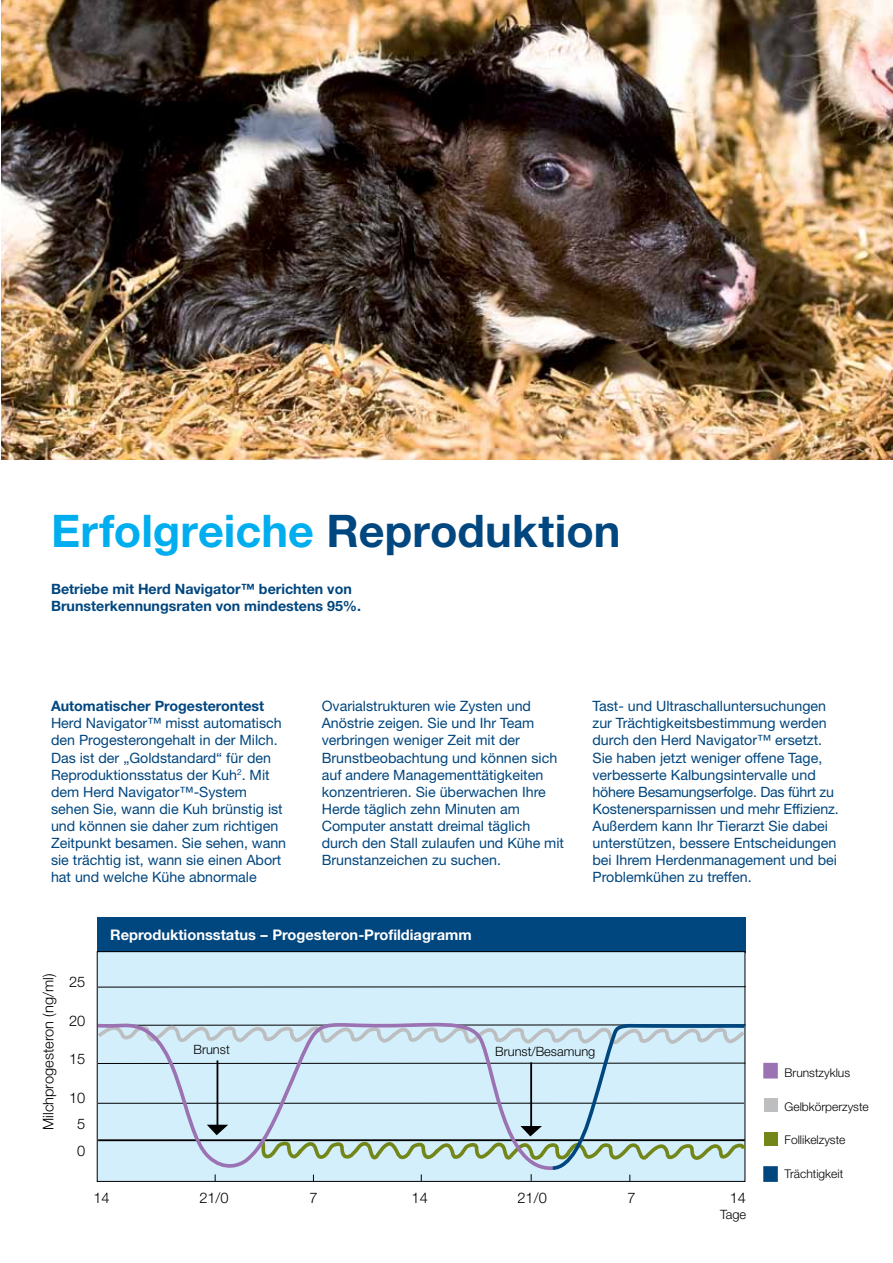
<style>
.page{position:relative;width:893px;height:1263px;background:#fff}
.page>*{position:absolute;margin:0;border:0;box-sizing:border-box;transform-origin:0 0}
.t1{font:700 45px "Helvetica Neue LT Std";color:#00aeef}
.t2{font:300 14.7px/26.5px "Helvetica Neue LT Std";color:#000;text-align:center}
.t3{font:700 14.7px "Helvetica Neue LT Std";color:#fff}
.t4{font:14.25px/17.1px "Helvetica Neue LT Std";color:#00467f}
.t5{font:700 14.25px/17.1px "Helvetica Neue LT Std";color:#00467f}
.t6{font:300 12.75px "Helvetica Neue LT Std";color:#000}
.t7{font:300 12px "Helvetica Neue LT Std";color:#000}
.s1{color:#00467f}
</style>
<div class="page">
<img style="left:2px;top:0;width:891px;height:460px">
<div style="left:97px;top:917px;width:648px;height:36px;background:#00467f"></div>
<div style="left:97px;top:952px;width:648px;height:229px;background:#d4effc"></div>
<svg style="left:96px;top:1021px;width:650px;height:160px"></svg>
<hr style="left:98px;top:986px;width:648px;height:1px;background:#000">
<div style="left:764px;top:1098px;width:13px;height:14px;background:#bcbec0"></div>
<div style="left:764px;top:1132px;width:13px;height:14px;background:#738619"></div>
<div style="left:763px;top:1166px;width:15px;height:16px;background:#00467f;border:2px solid #00467f"></div>
<div style="left:763px;top:1063px;width:15px;height:15px;background:#9b72b2;border:2px solid #9b72b2"></div>
<h1 class="t1" style="left:51px;top:503px;width:571px">Erfolgreiche <span class="s1">Reproduktion</span></h1>
<p class="t5" style="left:51px;top:580px;width:312px">Betriebe mit Herd Navigator™ berichten von<br>Brunsterkennungsraten von mindestens 95%.</p>
<p class="t5" style="left:51px;top:697px;width:215px">Automatischer Progesterontest</p>
<p class="t4" style="left:51px;top:714px;width:237px">Herd Navigator™ misst automatisch den Progesterongehalt in der Milch.<br>Das ist der „Goldstandard“ für den Reproduktionsstatus der Kuh<sup>2</sup>. Mit dem Herd Navigator™-System sehen Sie, wann die Kuh brünstig ist und können sie daher zum richtigen Zeitpunkt besamen. Sie sehen, wann sie trächtig ist, wann sie einen Abort hat und welche Kühe abnormale</p>
<p class="t4" style="left:322px;top:697px;width:244px">Ovarialstrukturen wie Zysten und Anöstrie zeigen. Sie und Ihr Team verbringen weniger Zeit mit der Brunstbeobachtung und können sich auf andere Managementtätigkeiten konzentrieren. Sie überwachen Ihre Herde täglich zehn Minuten am Computer anstatt dreimal täglich durch den Stall zulaufen und Kühe mit Brunstanzeichen zu suchen.</p>
<p class="t4" style="left:592px;top:697px;width:248px">Tast- und Ultraschalluntersuchungen zur Trächtigkeitsbestimmung werden durch den Herd Navigator™ ersetzt.<br>Sie haben jetzt weniger offene Tage, verbesserte Kalbungsintervalle und höhere Besamungserfolge. Das führt zu Kostenersparnissen und mehr Effizienz.<br>Außerdem kann Ihr Tierarzt Sie dabei unterstützen, bessere Entscheidungen bei Ihrem Herdenmanagement und bei Problemkühen zu treffen.</p>
<p class="t2" style="left:35px;top:1130px;width:158px;rotate:-90deg">Milchprogesteron (ng/ml)</p>
<p class="t2" style="left:69px;top:968px;width:18px">25</p>
<p class="t2" style="left:69px;top:1007px;width:18px">20</p>
<p class="t2" style="left:69px;top:1045px;width:18px">15</p>
<p class="t2" style="left:69px;top:1084px;width:18px">10<br>5<br>0</p>
<p class="t3" style="left:110px;top:926px;width:363px">Reproduktionsstatus – Progesteron-Profildiagramm</p>
<p class="t6" style="left:193px;top:1041px;width:38px">Brunst</p>
<p class="t6" style="left:495px;top:1043px;width:102px">Brunst/Besamung</p>
<p class="t2" style="left:93px;top:1184px;width:18px">14</p>
<p class="t2" style="left:199px;top:1184px;width:31px">21/0</p>
<p class="t2" style="left:309px;top:1184px;width:10px">7</p>
<p class="t2" style="left:412px;top:1184px;width:18px">14</p>
<p class="t2" style="left:517px;top:1184px;width:31px">21/0</p>
<p class="t2" style="left:627px;top:1184px;width:10px">7</p>
<p class="t2" style="left:730px;top:1184px;width:18px">14</p>
<p class="t6" style="left:720px;top:1207px;width:28px">Tage</p>
<p class="t7" style="left:784px;top:1065px;width:67px">Brunstzyklus</p>
<p class="t7" style="left:784px;top:1099px;width:86px">Gelbkörperzyste</p>
<p class="t7" style="left:784px;top:1133px;width:62px">Follikelzyste</p>
<p class="t7" style="left:784px;top:1166px;width:60px">Trächtigkeit</p>
</div>
